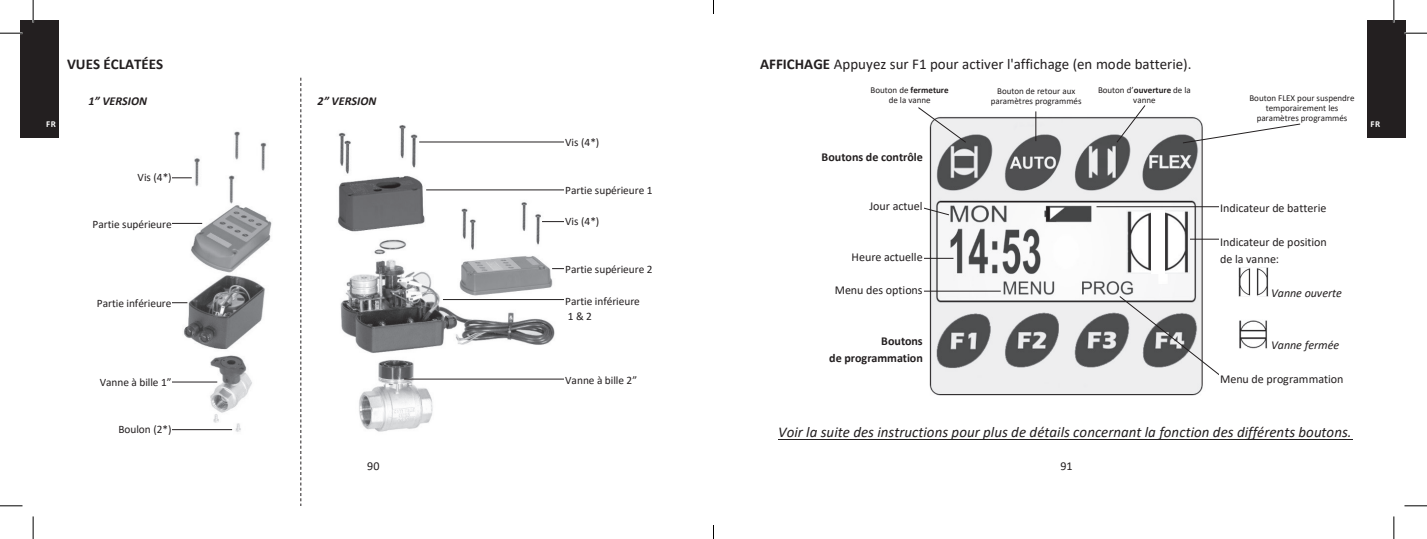
<style>
.page{position:relative;width:1427px;height:539px;background:#fff}
.page>*{position:absolute;margin:0;border:0;box-sizing:border-box;transform-origin:0 0}
.t1{font:italic 15px "Calibri";letter-spacing:.005em;color:#231f20}
.t2{font:15px "Calibri";color:#231f20}
.t3{font:700 15px "Calibri";color:#231f20}
.t4{font:12px/16.8px "Calibri";letter-spacing:-.005em;color:#231f20}
.t5{font:700 12px/16.5px "Calibri";color:#231f20;text-align:right}
.t6{font:italic 12px "Calibri";letter-spacing:-.005em;color:#231f20}
.t7{font:italic 700 12px "Calibri";color:#231f20}
.t8{font:11.4px/15.9px "Calibri";color:#231f20}
.t9{font:9px/9.9px "Calibri";color:#231f20;text-align:center}
.t10{font:700 9px "Calibri";color:#fff}
.s1{font-weight:700}
</style>
<div class="page">
<img style="left:182px;top:131px;width:90px;height:301px">
<img style="left:338px;top:125px;width:226px;height:307px">
<hr style="left:419px;top:141px;width:193px;height:1px;background:#231f20">
<hr style="left:426px;top:189px;width:193px;height:1px;background:#231f20">
<hr style="left:542px;top:221px;width:97px;height:1px;background:#231f20">
<hr style="left:552px;top:268px;width:97px;height:1px;background:#231f20">
<hr style="left:443px;top:299px;width:149px;height:1px;background:#231f20">
<hr style="left:404px;top:378px;width:183px;height:1px;background:#231f20">
<div style="left:565px;top:135px;width:124px;height:258px;background:#fff"></div>
<hr style="left:85px;top:177px;width:107px;height:1px;background:#231f20">
<hr style="left:96px;top:223px;width:106px;height:1px;background:#231f20">
<hr style="left:81px;top:302px;width:106px;height:1px;background:#231f20">
<hr style="left:111px;top:381px;width:106px;height:1px;background:#231f20">
<hr style="left:126px;top:429px;width:106px;height:1px;background:#231f20">
<div style="left:66px;top:170px;width:106px;height:283px;background:#fff"></div>
<svg style="left:300px;top:78px;width:1px;height:427px"></svg>
<img style="left:924px;top:112px;width:286px;height:284px">
<div style="left:1085px;top:79px;width:119px;height:35px;background:#fff"></div>
<hr style="left:788px;top:258px;width:165px;height:1px;background:#231f20">
<svg style="left:924px;top:176px;width:26px;height:39px"></svg>
<hr style="left:1096px;top:206px;width:166px;height:1px;background:#231f20">
<hr style="left:1178px;top:238px;width:166px;height:1px;background:#231f20">
<svg style="left:1119px;top:295px;width:100px;height:82px"></svg>
<div style="left:1219px;top:200px;width:152px;height:217px;background:#fff"></div>
<img style="left:1239px;top:267px;width:29px;height:29px">
<img style="left:1239px;top:320px;width:29px;height:29px">
<hr style="left:852px;top:290px;width:149px;height:1px;background:#231f20">
<div style="left:770px;top:132px;width:153px;height:314px;background:#fff"></div>
<hr style="left:1035px;top:111px;width:1px;height:30px;background:#231f20">
<hr style="left:778px;top:438px;width:574px;height:1px;background:#231f20">
<img style="left:1126px;top:210px;width:63px;height:63px">
<svg style="left:918px;top:107px;width:49px;height:36px"></svg>
<svg style="left:1182px;top:123px;width:119px;height:21px"></svg>
<svg style="left:1116px;top:105px;width:30px;height:38px"></svg>
<div style="left:1368px;top:20px;width:38px;height:117px;background:#231f20"></div>
<div style="left:20px;top:20px;width:39px;height:117px;background:#231f20"></div>
<hr style="left:0;top:32px;width:22px;height:2px;background:#fff">
<hr style="left:1404px;top:32px;width:23px;height:2px;background:#fff">
<hr style="left:32px;top:0;width:2px;height:22px;background:#fff">
<hr style="left:1393px;top:0;width:2px;height:22px;background:#fff">
<svg style="left:0;top:33px;width:22px;height:1px"></svg>
<svg style="left:1404px;top:33px;width:23px;height:1px"></svg>
<svg style="left:0;top:505px;width:22px;height:1px"></svg>
<svg style="left:1404px;top:505px;width:23px;height:1px"></svg>
<svg style="left:33px;top:0;width:1px;height:22px"></svg>
<svg style="left:33px;top:516px;width:1px;height:22px"></svg>
<svg style="left:1394px;top:0;width:1px;height:22px"></svg>
<svg style="left:1394px;top:516px;width:1px;height:22px"></svg>
<svg style="left:713px;top:0;width:1px;height:14px"></svg>
<svg style="left:713px;top:525px;width:1px;height:13px"></svg>
<h1 class="t3" style="left:67px;top:53px;width:98px">VUES ÉCLATÉES</h1>
<h1 class="t2" style="left:760px;top:53px;width:433px"><span class="s1">AFFICHAGE</span> Appuyez sur F1 pour activer l'affichage (en mode batterie).</h1>
<p class="t9" style="left:1098px;top:84px;width:94px">Bouton d’<span class="s1">ouverture</span> de la vanne</p>
<p class="t9" style="left:871px;top:84px;width:80px">Bouton de <span class="s1">fermeture </span>de la vanne</p>
<p class="t9" style="left:991px;top:86px;width:92px">Bouton de retour aux paramètres programmés</p>
<p class="t9" style="left:1249px;top:93px;width:107px">Bouton FLEX pour suspendre temporairement les paramètres programmés</p>
<h2 class="t7" style="left:88px;top:93px;width:60px">1” VERSION</h2>
<h2 class="t7" style="left:318px;top:93px;width:60px">2” VERSION</h2>
<p class="t10" style="left:46px;top:117px;width:11px">FR</p>
<p class="t10" style="left:1371px;top:117px;width:11px">FR</p>
<p class="t8" style="left:138px;top:169px;width:36px">Vis (4*)</p>
<p class="t8" style="left:93px;top:215px;width:81px">Partie supérieure</p>
<p class="t8" style="left:97px;top:294px;width:76px">Partie inférieure</p>
<p class="t8" style="left:100px;top:373px;width:73px">Vanne à bille 1”</p>
<p class="t8" style="left:118px;top:421px;width:55px">Boulon (2*)</p>
<h2 class="t4" style="left:367px;top:456px;width:14px">90</h2>
<p class="t8" style="left:565px;top:134px;width:36px">Vis (4*)</p>
<p class="t8" style="left:565px;top:182px;width:89px">Partie supérieure 1</p>
<p class="t8" style="left:565px;top:213px;width:36px">Vis (4*)</p>
<p class="t8" style="left:565px;top:260px;width:89px">Partie supérieure 2</p>
<p class="t8" style="left:565px;top:292px;width:76px">Partie inférieure<br>1 &amp; 2</p>
<p class="t8" style="left:565px;top:371px;width:73px">Vanne à bille 2”</p>
<h2 class="t5" style="left:822px;top:149px;width:103px">Boutons de contrôle</h2>
<h2 class="t4" style="left:869px;top:197px;width:55px">Jour actuel</h2>
<h2 class="t4" style="left:851px;top:248px;width:73px">Heure actuelle</h2>
<h2 class="t4" style="left:835px;top:281px;width:89px">Menu des options</h2>
<h2 class="t5" style="left:829px;top:332px;width:95px">Boutons<br>de programmation</h2>
<h2 class="t4" style="left:1220px;top:199px;width:108px">Indicateur de batterie</h2>
<h2 class="t4" style="left:1220px;top:233px;width:108px">Indicateur de position de la vanne:</h2>
<h2 class="t6" style="left:1271px;top:285px;width:72px">Vanne ouverte</h2>
<h2 class="t6" style="left:1271px;top:337px;width:70px">Vanne fermée</h2>
<h2 class="t4" style="left:1220px;top:370px;width:125px">Menu de programmation</h2>
<h1 class="t1" style="left:778px;top:421px;width:575px">Voir la suite des instructions pour plus de détails concernant la fonction des différents boutons.</h1>
<h2 class="t4" style="left:1060px;top:456px;width:14px">91</h2>
</div>
